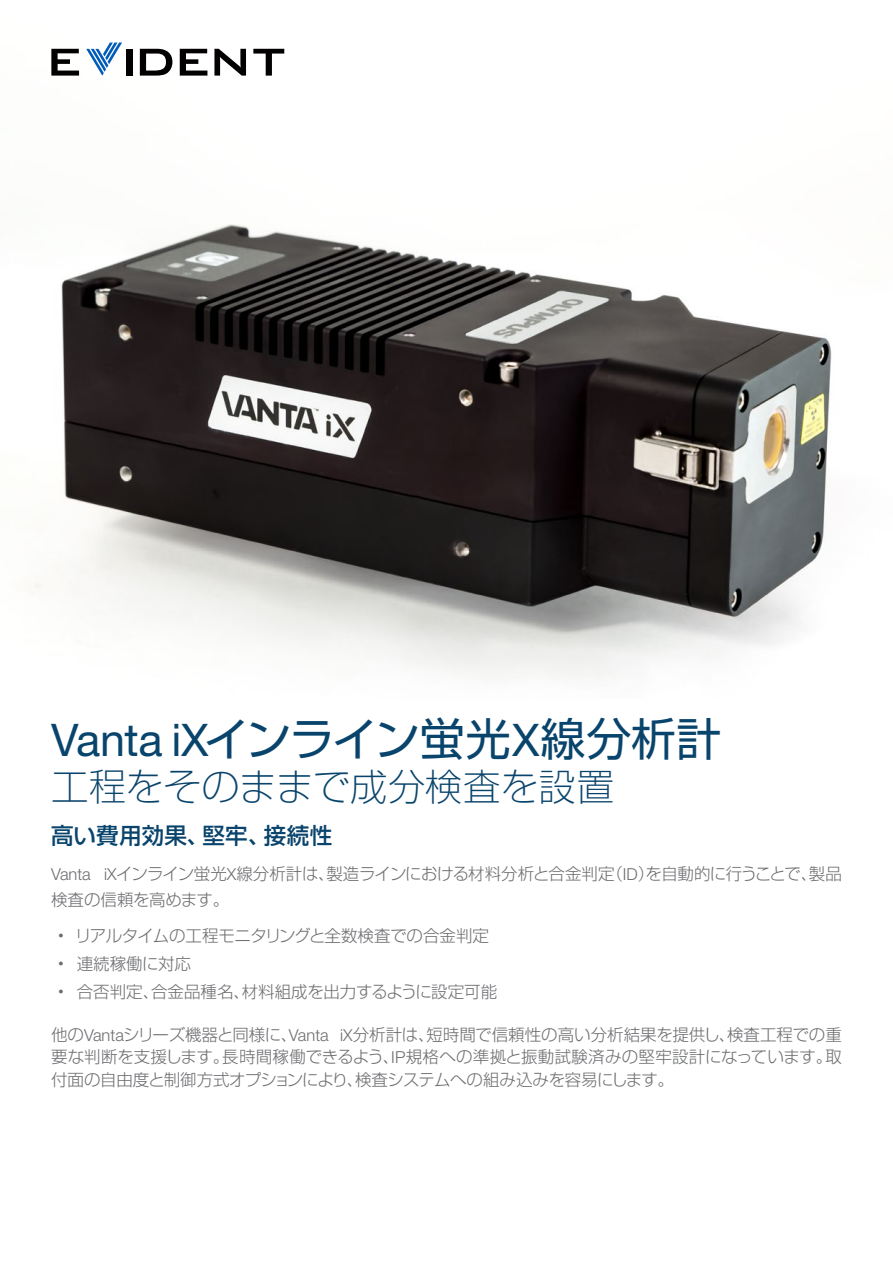
<style>
.page{position:relative;width:893px;height:1263px;background:#fff}
.page>*{position:absolute;margin:0;border:0;box-sizing:border-box;transform-origin:0 0}
.Title_1{font:45px "Shin Go Pro";letter-spacing:-.005em;color:#09446c}
.Title_1-2{font:300 expanded 37.5px "Shin Go Pro";color:#09446c}
.Title_1-3{font:500 22.5px "Shin Go Pro";letter-spacing:.01em;color:#09446c}
.Text{font:300 16.5px/22.5px "Shin Go Pro";letter-spacing:-.02em;color:#6d6e71}
.Text-2{font:300 16.5px "Shin Go Pro";color:#6d6e71}
.s1{font-family:"Helvetica Neue LTW1 G"}
</style>
<div class="page">
<img style="left:34px;top:42px;width:798px;height:637px">
<svg style="left:51px;top:49px;width:28px;height:27px"></svg>
<div style="left:126px;top:49px;width:6px;height:27px;background:#020000"></div>
<svg style="left:140px;top:49px;width:32px;height:27px"></svg>
<svg style="left:180px;top:49px;width:27px;height:27px"></svg>
<svg style="left:214px;top:49px;width:32px;height:27px"></svg>
<svg style="left:253px;top:49px;width:31px;height:27px"></svg>
<svg style="left:86px;top:43px;width:36px;height:33px"></svg>
<p class="Title_1" style="left:51px;top:701px;width:672px"><span class="s1">Vanta iX</span>インライン蛍光<span class="s1">X</span>線分析計</p>
<p class="Title_1-2" style="left:51px;top:755px;width:565px">工程をそのままで成分検査を設置</p>
<p class="Title_1-3" style="left:51px;top:817px;width:283px">高い費用効果、堅牢、接続性</p>
<p class="Text" style="left:51px;top:859px;width:792px;line-height:25.5px"><span class="s1">Vanta iX</span>インライン蛍光<span class="s1">X</span>線分析計は、製造ラインにおける材料分析と合金判定（<span class="s1">ID</span>）を自動的に行うことで、製品検査の信頼を高めます。</p>
<p class="Text" style="left:58px;top:922px;width:433px">• リアルタイムの工程モニタリングと全数検査での合金判定</p>
<p class="Text-2" style="left:58px;top:950px;width:135px">• 連続稼働に対応</p>
<p class="Text-2" style="left:58px;top:978px;width:441px">• 合否判定、合金品種名、材料組成を出力するように設定可能</p>
<p class="Text" style="left:51px;top:1021px;width:792px;text-align:justify">他の<span class="s1">Vanta</span>シリーズ機器と同様に、<span class="s1">Vanta iX</span>分析計は、短時間で信頼性の高い分析結果を提供し、検査工程での重要な判断を支援します。長時間稼働できるよう、<span class="s1">IP</span>規格への準拠と振動試験済みの堅牢設計になっています。取付面の自由度と制御方式オプションにより、検査システムへの組み込みを容易にします。</p>
</div>
